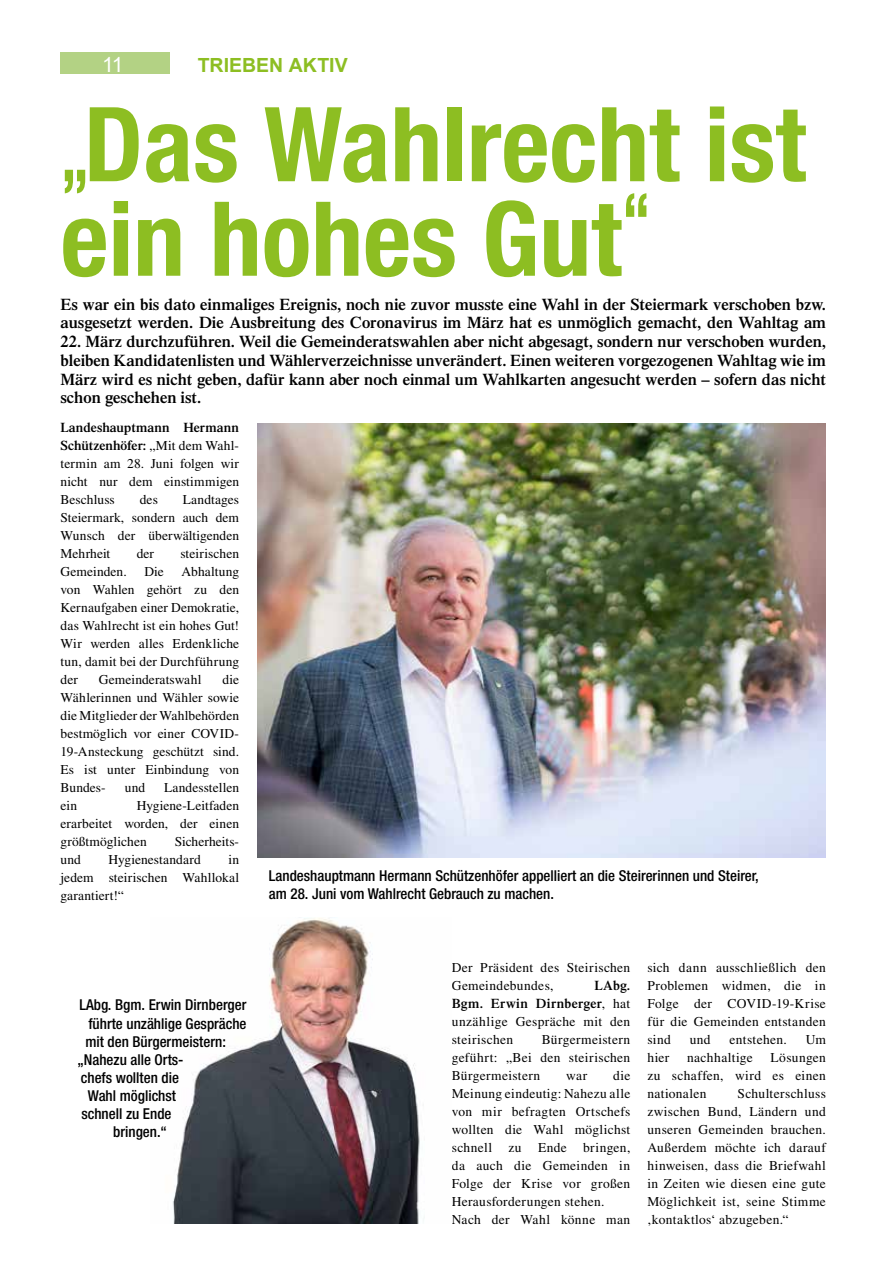
<style>
.page{position:relative;width:893px;height:1263px;background:#fff}
.page>*{position:absolute;margin:0;border:0;box-sizing:border-box;transform-origin:0 0}
.t1{font:700 condensed 103.5px/94.5px "Helvetica Neue LT Std";color:#8dbe22}
.t2{font:21px "Arial";color:#fff}
.t3{font:700 19.5px "Arial";color:#8dbe22}
.t4{font:600 16.5px/18.8px "Times LT Std";color:#000}
.t5{font:500 condensed 15px/18px "Helvetica Neue LT Std";color:#000}
.t6{font:13.5px/18px "Times LT Std";letter-spacing:.015em;color:#000;text-align:justify}
.s1{font-size:73.5px}
.s2{font-weight:600}
</style>
<div class="page">
<div style="left:60px;top:52px;width:109px;height:22px;background:#b3d284"></div>
<img style="left:172px;top:918px;width:248px;height:306px">
<img style="left:258px;top:423px;width:568px;height:435px">
<h2 class="t2" style="left:102px;top:50px;width:23px">11</h2>
<h3 class="t3" style="left:198px;top:51px;width:152px">TRIEBEN AKTIV</h3>
<h1 class="t1" style="left:61px;top:96px;width:747px"><span class="s1">„</span>Das Wahlrecht ist ein hohes Gut<sup>“</sup></h1>
<p class="t4" style="left:61px;top:294px;width:767px">Es war ein bis dato einmaliges Ereignis, noch nie zuvor musste eine Wahl in der Steiermark verschoben bzw. ausgesetzt werden. Die Ausbreitung des Coronavirus im März hat es unmöglich gemacht, den Wahltag am</p>
<p class="t4" style="left:61px;top:332px;width:767px;text-align:justify">22. März durchzuführen. Weil die Gemeinderatswahlen aber nicht abgesagt, sondern nur verschoben wurden, bleiben Kandidatenlisten und Wählerverzeichnisse unverändert. Einen weiteren vorgezogenen Wahltag wie im März wird es nicht geben, dafür kann aber noch einmal um Wahlkarten angesucht werden – sofern das nicht schon geschehen ist.</p>
<p class="t6" style="left:61px;top:418px;width:180px"><span class="s2">Landeshauptmann Hermann Schützenhöfer:</span> „Mit dem Wahl&shy;termin am 28. Juni folgen wir nicht nur dem einstimmigen Beschluss</p>
<p class="t6" style="left:61px;top:490px;width:180px;text-indent:122px">Landtages Steiermark, sondern auch dem Wunsch der überwältigenden Mehrheit</p>
<p class="t6" style="left:140px;top:490px;width:20px">des</p>
<p class="t6" style="left:137px;top:544px;width:19px">der</p>
<p class="t6" style="left:180px;top:544px;width:60px">steirischen</p>
<p class="t6" style="left:61px;top:562px;width:180px;text-indent:121px">Abhaltung von Wahlen gehört zu den Kernaufgaben einer Demokratie, das Wahlrecht ist ein hohes Gut!<br>Wir werden alles Erdenkliche tun, damit bei der Durchführung der</p>
<p class="t6" style="left:61px;top:562px;width:68px">Gemeinden.</p>
<p class="t6" style="left:144px;top:562px;width:21px">Die</p>
<p class="t6" style="left:61px;top:670px;width:180px;text-indent:162px">die Wählerinnen und Wähler sowie die Mitglieder der Wahlbehörden bestmöglich vor einer COVID-19-Ansteckung geschützt sind.<br>Es ist unter Einbindung von Bundes-</p>
<p class="t6" style="left:99px;top:670px;width:104px">Gemeinderatswahl</p>
<p class="t6" style="left:125px;top:778px;width:22px">und</p>
<p class="t6" style="left:164px;top:778px;width:77px">Landesstellen</p>
<p class="t6" style="left:61px;top:796px;width:18px">ein</p>
<p class="t6" style="left:61px;top:796px;width:180px;text-indent:76px">Hygiene-Leitfaden erarbeitet worden, der einen größtmöglichen</p>
<p class="t6" style="left:175px;top:832px;width:66px">Sicherheits-</p>
<p class="t6" style="left:61px;top:850px;width:180px;text-indent:168px">in jedem steirischen Wahllokal garantiert!“</p>
<p class="t6" style="left:61px;top:850px;width:22px">und</p>
<p class="t6" style="left:109px;top:850px;width:94px">Hygienestandard</p>
<p class="t5" style="left:269px;top:866px;width:491px">Landeshauptmann Hermann Schützenhöfer appelliert an die Steirerinnen und Steirer, am 28. Juni vom Wahlrecht Gebrauch zu machen.</p>
<p class="t5" style="left:79px;top:996px;width:169px">LAbg. Bgm. Erwin Dirnberger</p>
<p class="t5" style="left:88px;top:1014px;width:160px">führte unzählige Gespräche</p>
<p class="t5" style="left:85px;top:1032px;width:142px">mit den Bürgermeistern:</p>
<p class="t5" style="left:77px;top:1050px;width:108px">„Nahezu alle Orts-</p>
<p class="t5" style="left:81px;top:1068px;width:100px">chefs wollten die</p>
<p class="t5" style="left:88px;top:1086px;width:90px">Wahl möglichst</p>
<p class="t5" style="left:81px;top:1104px;width:92px">schnell zu Ende</p>
<p class="t5" style="left:113px;top:1122px;width:55px">bringen.“</p>
<p class="t6" style="left:452px;top:958px;width:180px">Der Präsident des Steirischen<br>Gemeindebundes,</p>
<p class="t6" style="left:452px;top:976px;width:180px;text-indent:143px"><span class="s2">LAbg.<br>Bgm. Erwin Dirnberger</span>, hat unzählige Gespräche mit den steirischen</p>
<p class="t6" style="left:452px;top:1030px;width:180px;text-indent:90px">Bürgermeistern geführt: „Bei den steirischen Bürgermeistern</p>
<p class="t6" style="left:452px;top:1066px;width:180px;text-align:left;text-indent:161px">die<br>Meinung eindeutig: Nahezu alle von mir befragten Ortschefs wollten die Wahl möglichst schnell zu Ende bringen, da auch die Gemeinden in<br>Folge der Krise vor großen<br>Herausforderungen stehen.<br>Nach der Wahl könne man</p>
<p class="t6" style="left:566px;top:1066px;width:22px">war</p>
<p class="t6" style="left:647px;top:958px;width:180px">sich dann ausschließlich den Problemen widmen, die in Folge der COVID-19-Krise für die Gemeinden entstanden sind</p>
<p class="t6" style="left:690px;top:1030px;width:23px">und</p>
<p class="t6" style="left:730px;top:1030px;width:59px">entstehen.</p>
<p class="t6" style="left:806px;top:1030px;width:22px">Um</p>
<p class="t6" style="left:647px;top:1048px;width:24px">hier</p>
<p class="t6" style="left:687px;top:1048px;width:67px">nachhaltige</p>
<p class="t6" style="left:647px;top:1048px;width:180px;text-indent:123px">Lösungen zu schaffen, wird es einen nationalen</p>
<p class="t6" style="left:647px;top:1084px;width:180px;text-indent:90px">Schulterschluss zwischen Bund, Ländern und unseren Gemeinden brauchen.<br>Außerdem möchte ich darauf hinweisen, dass die Briefwahl in Zeiten wie diesen eine gute Möglichkeit ist, seine Stimme ‚kontaktlos‘ abzugeben.“</p>
</div>
